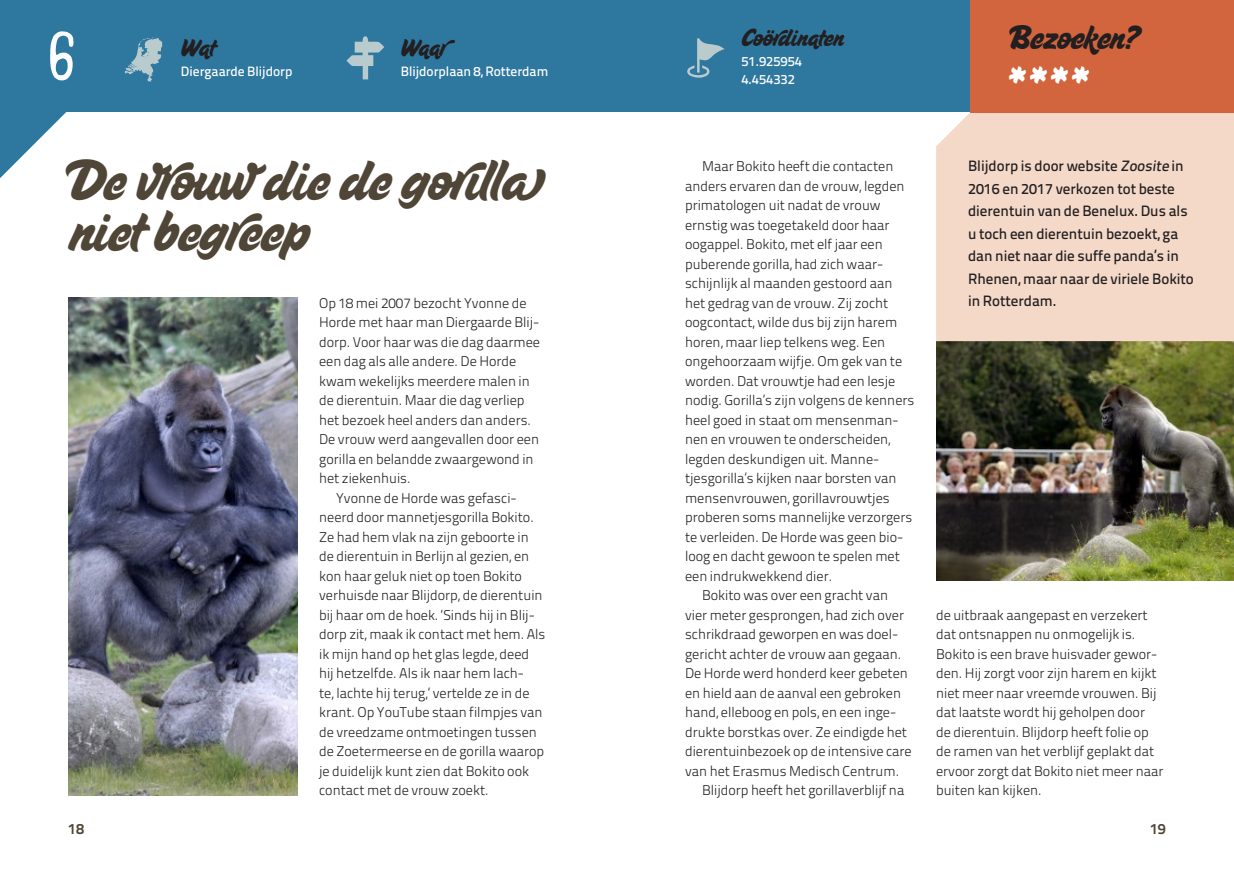
<style>
.page{position:relative;width:1234px;height:893px;background:#fff}
.page>*{position:absolute;margin:0;border:0;box-sizing:border-box;transform-origin:0 0}
.t1{font:66px "Mr Dodo Light Rounded";color:#fff}
.t2{font:49.05px/51px "Sugar Pie";color:#504638}
.t3{font:46.35px "Sugar Pie";color:#fff}
.t4{font:28.95px "Sugar Pie";color:#231f20}
.t5{font:21px "Sugar Pie";color:#231f20}
.t6{font:15px/22.5px "Titillium Text 22 L 600 wt";color:#231f20}
.t7{font:15px "Titillium Text 22 L 800 wt";color:#504638}
.t8{font:14.1px/19.5px "Titillium Text 22 L 250 wt";color:#231f20}
.t9{font:13.5px/18px "Titillium Text 22 L 600 wt";color:#fff}
</style>
<div class="page">
<img style="left:68px;top:298px;width:230px;height:497px">
<img style="left:936px;top:341px;width:297px;height:240px">
<div style="left:0;top:0;width:1233px;height:112px;background:#2e78a0"></div>
<svg style="left:0;top:112px;width:66px;height:66px"></svg>
<svg style="left:125px;top:37px;width:37px;height:44px"></svg>
<svg style="left:687px;top:38px;width:37px;height:40px"></svg>
<div style="left:936px;top:112px;width:297px;height:229px;background:#f4d9c9"></div>
<div style="left:970px;top:0;width:263px;height:112px;background:#d2653d"></div>
<svg style="left:346px;top:36px;width:38px;height:43px"></svg>
<h1 class="t1" style="left:46px;top:15px;width:33px">6</h1>
<h3 class="t5" style="left:181px;top:32px;width:35px">Wat</h3>
<p class="t9" style="left:181px;top:61px;width:113px">Diergaarde Blijdorp</p>
<h3 class="t5" style="left:400px;top:32px;width:46px">Waar</h3>
<p class="t9" style="left:400px;top:61px;width:149px">Blijdorplaan 8, Rotterdam</p>
<h2 class="t2" style="left:69px;top:157px;width:476px">De vrouw die de gorilla niet begreep</h2>
<p class="t8" style="left:319px;top:292px;width:209px">Op 18 mei 2007 bezocht Yvonne de</p>
<p class="t8" style="left:319px;top:312px;width:222px">Horde met haar man Diergaarde Blij-</p>
<p class="t8" style="left:319px;top:331px;width:222px">dorp. Voor haar was die dag daarmee</p>
<p class="t8" style="left:319px;top:351px;width:199px">een dag als alle andere. De Horde</p>
<p class="t8" style="left:319px;top:370px;width:212px">kwam wekelijks meerdere malen in</p>
<p class="t8" style="left:319px;top:390px;width:207px">de dierentuin. Maar die dag verliep</p>
<p class="t8" style="left:319px;top:409px;width:213px">het bezoek heel anders dan anders.</p>
<p class="t8" style="left:319px;top:429px;width:221px">De vrouw werd aangevallen door een</p>
<p class="t8" style="left:319px;top:448px;width:216px">gorilla en belandde zwaargewond in</p>
<p class="t8" style="left:319px;top:468px;width:93px">het ziekenhuis.</p>
<p class="t8" style="left:336px;top:487px;width:182px">Yvonne de Horde was gefasci-</p>
<p class="t8" style="left:319px;top:507px;width:216px">neerd door mannetjesgorilla Bokito.</p>
<p class="t8" style="left:319px;top:526px;width:211px">Ze had hem vlak na zijn geboorte in</p>
<p class="t8" style="left:319px;top:546px;width:212px">de dierentuin in Berlijn al gezien, en</p>
<p class="t8" style="left:319px;top:565px;width:204px">kon haar geluk niet op toen Bokito</p>
<p class="t8" style="left:319px;top:585px;width:225px">verhuisde naar Blijdorp, de dierentuin</p>
<p class="t8" style="left:319px;top:604px;width:217px">bij haar om de hoek. ‘Sinds hij in Blij-</p>
<p class="t8" style="left:319px;top:624px;width:228px">dorp zit, maak ik contact met hem. Als</p>
<p class="t8" style="left:319px;top:643px;width:211px">ik mijn hand op het glas legde, deed</p>
<p class="t8" style="left:319px;top:663px;width:206px">hij hetzelfde. Als ik naar hem lach-</p>
<p class="t8" style="left:319px;top:682px;width:212px">te, lachte hij terug,’ vertelde ze in de</p>
<p class="t8" style="left:319px;top:702px;width:225px">krant. Op YouTube staan filmpjes van</p>
<p class="t8" style="left:319px;top:721px;width:219px">de vreedzame ontmoetingen tussen</p>
<p class="t8" style="left:319px;top:741px;width:226px">de Zoetermeerse en de gorilla waarop</p>
<p class="t8" style="left:319px;top:760px;width:211px">je duidelijk kunt zien dat Bokito ook</p>
<p class="t8" style="left:319px;top:780px;width:171px">contact met de vrouw zoekt.</p>
<h3 class="t5" style="left:741px;top:22px;width:104px">Coördinaten</h3>
<p class="t9" style="left:741px;top:51px;width:62px">51.925954<br>4.454332</p>
<h3 class="t4" style="left:1010px;top:17px;width:129px">Bezoeken?</h3>
<h3 class="t3" style="left:1002px;top:51px;width:85px">****</h3>
<p class="t8" style="left:702px;top:156px;width:193px">Maar Bokito heeft die contacten</p>
<p class="t8" style="left:685px;top:175px;width:221px">anders ervaren dan de vrouw, legden</p>
<p class="t8" style="left:685px;top:195px;width:197px">primatologen uit nadat de vrouw</p>
<p class="t8" style="left:685px;top:214px;width:206px">ernstig was toegetakeld door haar</p>
<p class="t8" style="left:685px;top:234px;width:199px">oogappel. Bokito, met elf jaar een</p>
<p class="t8" style="left:685px;top:253px;width:200px">puberende gorilla, had zich waar-</p>
<p class="t8" style="left:685px;top:273px;width:209px">schijnlijk al maanden gestoord aan</p>
<p class="t8" style="left:685px;top:292px;width:205px">het gedrag van de vrouw. Zij zocht</p>
<p class="t8" style="left:685px;top:312px;width:214px">oogcontact, wilde dus bij zijn harem</p>
<p class="t8" style="left:685px;top:331px;width:201px">horen, maar liep telkens weg. Een</p>
<p class="t8" style="left:685px;top:351px;width:219px">ongehoorzaam wijfje. Om gek van te</p>
<p class="t8" style="left:685px;top:370px;width:212px">worden. Dat vrouwtje had een lesje</p>
<p class="t8" style="left:685px;top:390px;width:231px">nodig. Gorilla’s zijn volgens de kenners</p>
<p class="t8" style="left:685px;top:409px;width:215px">heel goed in staat om mensenman-</p>
<p class="t8" style="left:685px;top:429px;width:207px">nen en vrouwen te onderscheiden,</p>
<p class="t8" style="left:685px;top:448px;width:196px">legden deskundigen uit. Manne-</p>
<p class="t8" style="left:685px;top:468px;width:213px">tjesgorilla’s kijken naar borsten van</p>
<p class="t8" style="left:685px;top:487px;width:206px">mensenvrouwen, gorillavrouwtjes</p>
<p class="t8" style="left:685px;top:507px;width:229px">proberen soms mannelijke verzorgers</p>
<p class="t8" style="left:685px;top:526px;width:220px">te verleiden. De Horde was geen bio-</p>
<p class="t8" style="left:685px;top:546px;width:216px">loog en dacht gewoon te spelen met</p>
<p class="t8" style="left:685px;top:565px;width:149px">een indrukwekkend dier.</p>
<p class="t8" style="left:702px;top:585px;width:187px">Bokito was over een gracht van</p>
<p class="t8" style="left:685px;top:604px;width:220px">vier meter gesprongen, had zich over</p>
<p class="t8" style="left:685px;top:624px;width:215px">schrikdraad geworpen en was doel-</p>
<p class="t8" style="left:685px;top:643px;width:218px">gericht achter de vrouw aan gegaan.</p>
<p class="t8" style="left:685px;top:663px;width:224px">De Horde werd honderd keer gebeten</p>
<p class="t8" style="left:685px;top:682px;width:217px">en hield aan de aanval een gebroken</p>
<p class="t8" style="left:685px;top:702px;width:213px">hand, elleboog en pols, en een inge-</p>
<p class="t8" style="left:685px;top:721px;width:223px">drukte borstkas over. Ze eindigde het</p>
<p class="t8" style="left:685px;top:741px;width:228px">dierentuinbezoek op de intensive care</p>
<p class="t8" style="left:685px;top:760px;width:215px">van het Erasmus Medisch Centrum.</p>
<p class="t8" style="left:702px;top:780px;width:204px">Blijdorp heeft het gorillaverblijf na</p>
<p class="t6" style="left:967px;top:154px;width:227px">Blijdorp is door website Zoosite in<br>2016 en 2017 verkozen tot beste dierentuin van de Benelux. Dus als u toch een dierentuin bezoekt, ga dan niet naar die suffe panda’s in<br>Rhenen, maar naar de viriele Bokito in Rotterdam.</p>
<p class="t8" style="left:935px;top:604px;width:229px">de uitbraak aangepast en verzekert dat ontsnappen nu onmogelijk is.<br>Bokito is een brave huisvader gewor&shy;den. Hij zorgt voor zijn harem en kijkt niet meer naar vreemde vrouwen. Bij dat laatste wordt hij geholpen door<br>de dierentuin. Blijdorp heeft folie op de ramen van het verblijf geplakt dat ervoor zorgt dat Bokito niet meer naar buiten kan kijken.</p>
<p class="t7" style="left:68px;top:817px;width:17px">18</p>
<p class="t7" style="left:1149px;top:817px;width:17px">19</p>
</div>
